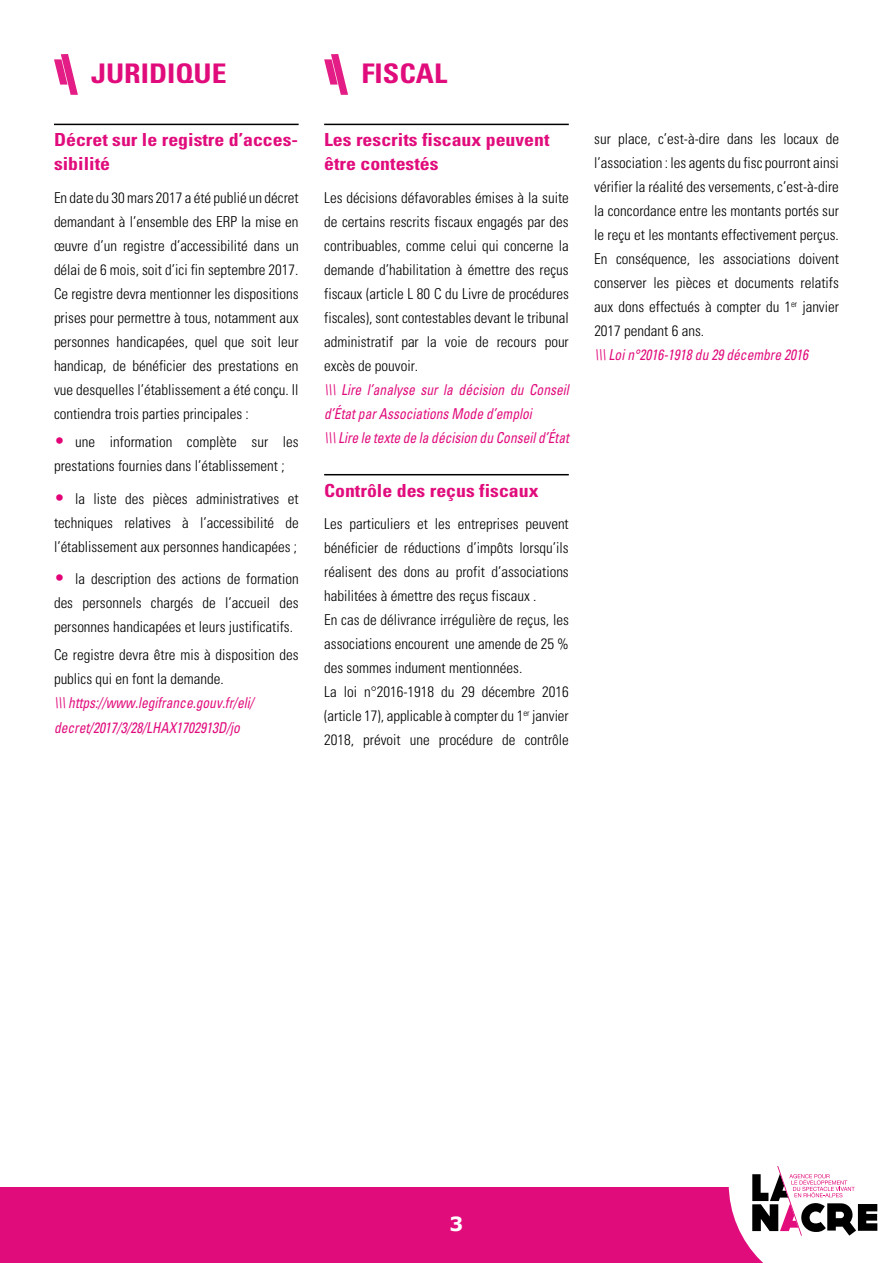
<style>
.page{position:relative;width:893px;height:1263px;background:#fff}
.page>*{position:absolute;margin:0;border:0;box-sizing:border-box;transform-origin:0 0}
.t1{font:700 condensed 27px "Univers";color:#e10c7c;scale:1.1 1}
.t2{font:700 19.5px "Verdana";color:#fff}
.t3{font:700 condensed 18px/24px "Univers";color:#e10c7c;scale:1.1 1}
.t4{font:300 condensed 15px/24px "Univers";color:#000;text-align:justify}
.t5{font:italic condensed 15px/24px "Univers";color:#e10c7c;scale:.9 1}
.s1{font-size:18px;color:#e20177}
</style>
<div class="page">
<div style="left:0;top:1188px;width:893px;height:75px;background:#e10c7c"></div>
<svg style="left:729px;top:1166px;width:164px;height:97px"></svg>
<svg style="left:54px;top:54px;width:24px;height:41px"></svg>
<hr style="left:54px;top:124px;width:245px;height:1px;background:#000">
<hr style="left:324px;top:124px;width:245px;height:1px;background:#000">
<hr style="left:324px;top:474px;width:245px;height:1px;background:#000">
<svg style="left:324px;top:54px;width:24px;height:41px"></svg>
<h1 class="t1" style="left:91px;top:56px;width:125px">JURIDIQUE</h1>
<p class="t3" style="left:54px;top:128px;width:223px">Décret sur le registre d’acces&shy;sibilité</p>
<p class="t4" style="left:54px;top:185px;width:246px">En date du 30 mars 2017 a été publié un décret demandant à l’ensemble des ERP la mise en œuvre d’un registre d’accessibilité dans un délai de 6 mois, soit d’ici fin septembre 2017.<br>Ce registre devra mentionner les dispositions prises pour permettre à tous, notamment aux personnes handicapées, quel que soit leur handicap, de bénéficier des prestations en vue desquelles l’établissement a été conçu. Il contiendra trois parties principales :</p>
<p class="t4" style="left:54px;top:430px;width:246px"><span class="s1">•</span> une information complète sur les prestations fournies dans l’établissement ;</p>
<p class="t4" style="left:54px;top:486px;width:246px"><span class="s1">•</span> la liste des pièces administratives et techniques relatives à l’accessibilité de l’établissement aux personnes handicapées ;</p>
<p class="t4" style="left:54px;top:567px;width:246px"><span class="s1">•</span> la description des actions de formation des personnels chargés de l’accueil des personnes handicapées et leurs justificatifs.</p>
<p class="t4" style="left:54px;top:643px;width:246px">Ce registre devra être mis à disposition des publics qui en font la demande.</p>
<p class="t5" style="left:54px;top:691px;width:223px">\\\ https://www.legifrance.gouv.fr/eli/ decret/2017/3/28/LHAX1702913D/jo</p>
<h1 class="t1" style="left:361px;top:56px;width:14px">fiscal</h1>
<p class="t3" style="left:324px;top:128px;width:206px">Les rescrits fiscaux peuvent être contestés</p>
<p class="t4" style="left:324px;top:185px;width:246px">Les décisions défavorables émises à la suite de certains rescrits fiscaux engagés par des contribuables, comme celui qui concerne la demande d’habilitation à émettre des reçus fiscaux (article L 80 C du Livre de procédures fiscales), sont contestables devant le tribunal administratif par la voie de recours pour excès de pouvoir.</p>
<p class="t5" style="left:324px;top:377px;width:273px">\\\ Lire l’analyse sur la décision du Conseil d’État par Associations Mode d’emploi<br>\\\ Lire le texte de la décision du Conseil d’État</p>
<p class="t3" style="left:324px;top:478px;width:196px">Contrôle des reçus fiscaux</p>
<p class="t4" style="left:324px;top:512px;width:246px;text-align:left">Les particuliers et les entreprises peuvent bénéficier de réductions d’impôts lorsqu’ils réalisent des dons au profit d’associations habilitées à émettre des reçus fiscaux .<br>En cas de délivrance irrégulière de reçus, les associations encourent une amende de 25 % des sommes indument mentionnées.<br>La loi n°2016-1918 du 29 décembre 2016 (article 17), applicable à compter du 1<sup>er</sup> janvier 2018, prévoit une procédure de contrôle</p>
<p class="t4" style="left:594px;top:126px;width:246px">sur place, c’est-à-dire dans les locaux de l’association : les agents du fisc pourront ainsi vérifier la réalité des versements, c’est-à-dire la concordance entre les montants portés sur le reçu et les montants effectivement perçus.<br>En conséquence, les associations doivent conserver les pièces et documents relatifs aux dons effectués à compter du 1<sup>er</sup> janvier 2017 pendant 6 ans.</p>
<p class="t5" style="left:594px;top:342px;width:239px">\\\ Loi n°2016-1918 du 29 décembre 2016</p>
<h2 class="t2" style="left:449px;top:1210px;width:15px">3</h2>
</div>
